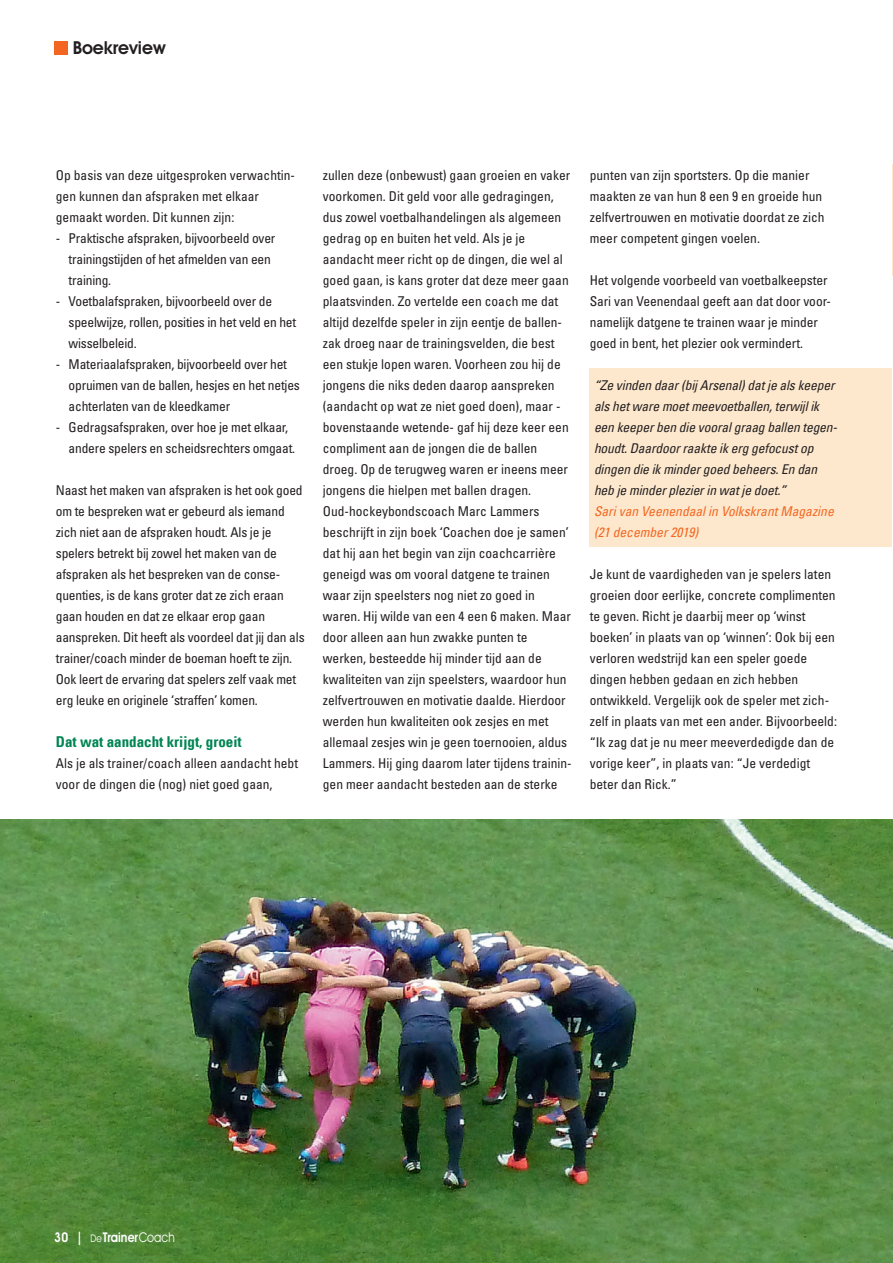
<style>
.page{position:relative;width:893px;height:1263px;background:#fff}
.page>*{position:absolute;margin:0;border:0;box-sizing:border-box;transform-origin:0 0}
.t1{font:600 18px "Avant Garde IT Cby BT";color:#231f20}
.t2{font:700 condensed 15px "Univers";color:#008554}
.t3{font:condensed 13.5px/21px "Univers";color:#231f20}
.t4{font:italic condensed 13.5px/21px "Univers";letter-spacing:-.01em;color:#231f20}
.t5{font:italic condensed 13.5px/21px "Univers";color:#f36621}
.t6{font:600 13.5px "Avant Garde IT Cby BT";color:#fff;scale:.87 1}
.s1{font-weight:400;font-size:10.5px}
.s2{font-weight:400}
</style>
<div class="page">
<hr style="left:892px;top:164px;width:1px;height:112px;background:#fde8cd">
<div style="left:589px;top:368px;width:303px;height:178px;background:#fde8cd"></div>
<img style="left:0;top:819px;width:893px;height:444px">
<div style="left:54px;top:42px;width:13px;height:13px;background:#f36621"></div>
<p class="t1" style="left:73px;top:42px;width:94px">Boekreview</p>
<p class="t3" style="left:56px;top:166px;width:241px">Op basis van deze uitgesproken verwachtin&shy;gen kunnen dan afspraken met elkaar gemaakt worden. Dit kunnen zijn:</p>
<p class="t3" style="left:69px;top:229px;width:208px;text-indent:-13px">- Praktische afspraken, bijvoorbeeld over trainingstijden of het afmelden van een training.</p>
<p class="t3" style="left:69px;top:292px;width:229px;text-indent:-13px">- Voetbalafspraken, bijvoorbeeld over de speelwijze, rollen, posities in het veld en het wisselbeleid.</p>
<p class="t3" style="left:69px;top:355px;width:233px;text-indent:-13px">- Materiaalafspraken, bijvoorbeeld over het opruimen van de ballen, hesjes en het netjes achterlaten van de kleedkamer</p>
<p class="t3" style="left:69px;top:418px;width:228px;text-indent:-13px">- Gedragsafspraken, over hoe je met elkaar, andere spelers en scheidsrechters omgaat.</p>
<p class="t3" style="left:56px;top:481px;width:250px">Naast het maken van afspraken is het ook goed om te bespreken wat er gebeurd als iemand zich niet aan de afspraken houdt. Als je je spelers betrekt bij zowel het maken van de afspraken als het bespreken van de conse&shy;quenties, is de kans groter dat ze zich eraan gaan houden en dat ze elkaar erop gaan aanspreken. Dit heeft als voordeel dat jij dan als trainer/coach minder de boeman hoeft te zijn.<br>Ook leert de ervaring dat spelers zelf vaak met erg leuke en originele ‘straffen’ komen.</p>
<p class="t2" style="left:56px;top:736px;width:187px">Dat wat aandacht krijgt, groeit</p>
<p class="t3" style="left:56px;top:754px;width:244px">Als je als trainer/coach alleen aandacht hebt voor de dingen die (nog) niet goed gaan,</p>
<p class="t3" style="left:323px;top:166px;width:249px">zullen deze (onbewust) gaan groeien en vaker voorkomen. Dit geld voor alle gedragingen, dus zowel voetbalhandelingen als algemeen gedrag op en buiten het veld. Als je je aandacht meer richt op de dingen, die wel al goed gaan, is kans groter dat deze meer gaan plaatsvinden. Zo vertelde een coach me dat altijd dezelfde speler in zijn eentje de ballen&shy;zak droeg naar de trainingsvelden, die best een stukje lopen waren. Voorheen zou hij de jongens die niks deden daarop aanspreken (aandacht op wat ze niet goed doen), maar - bovenstaande wetende- gaf hij deze keer een compliment aan de jongen die de ballen droeg. Op de terugweg waren er ineens meer jongens die hielpen met ballen dragen.</p>
<p class="t3" style="left:323px;top:502px;width:250px">Oud-hockeybondscoach Marc Lammers beschrijft in zijn boek ‘Coachen doe je samen’ dat hij aan het begin van zijn coachcarrière geneigd was om vooral datgene te trainen waar zijn speelsters nog niet zo goed in waren. Hij wilde van een 4 een 6 maken. Maar door alleen aan hun zwakke punten te werken, besteedde hij minder tijd aan de kwaliteiten van zijn speelsters, waardoor hun zelfvertrouwen en motivatie daalde. Hierdoor werden hun kwaliteiten ook zesjes en met allemaal zesjes win je geen toernooien, aldus Lammers. Hij ging daarom later tijdens trainin&shy;gen meer aandacht besteden aan de sterke</p>
<p class="t3" style="left:590px;top:166px;width:236px">punten van zijn sportsters. Op die manier maakten ze van hun 8 een 9 en groeide hun zelfvertrouwen en motivatie doordat ze zich meer competent gingen voelen.</p>
<p class="t3" style="left:590px;top:271px;width:243px">Het volgende voorbeeld van voetbalkeepster Sari van Veenendaal geeft aan dat door voor&shy;namelijk datgene te trainen waar je minder goed in bent, het plezier ook vermindert.</p>
<p class="t4" style="left:594px;top:376px;width:245px">“Ze vinden daar (bij Arsenal) dat je als keeper als het ware moet meevoetballen, terwijl ik een keeper ben die vooral graag ballen tegen&shy;houdt. Daardoor raakte ik erg gefocust op dingen die ik minder goed beheers. En dan heb je minder plezier in wat je doet.”</p>
<p class="t5" style="left:594px;top:502px;width:241px">Sari van Veenendaal in Volkskrant Magazine (21 december 2019)</p>
<p class="t3" style="left:590px;top:565px;width:249px">Je kunt de vaardigheden van je spelers laten groeien door eerlijke, concrete complimenten te geven. Richt je daarbij meer op ‘winst boeken’ in plaats van op ‘winnen’: Ook bij een verloren wedstrijd kan een speler goede dingen hebben gedaan en zich hebben ontwikkeld. Vergelijk ook de speler met zich&shy;zelf in plaats van met een ander. Bijvoorbeeld: “Ik zag dat je nu meer meeverdedigde dan de vorige keer”, in plaats van: “Je verdedigt beter dan Rick.”</p>
<p class="t6" style="left:54px;top:1232px;width:140px">30 | <span class="s1">De</span>Trainer<span class="s2">Coach</span></p>
</div>
